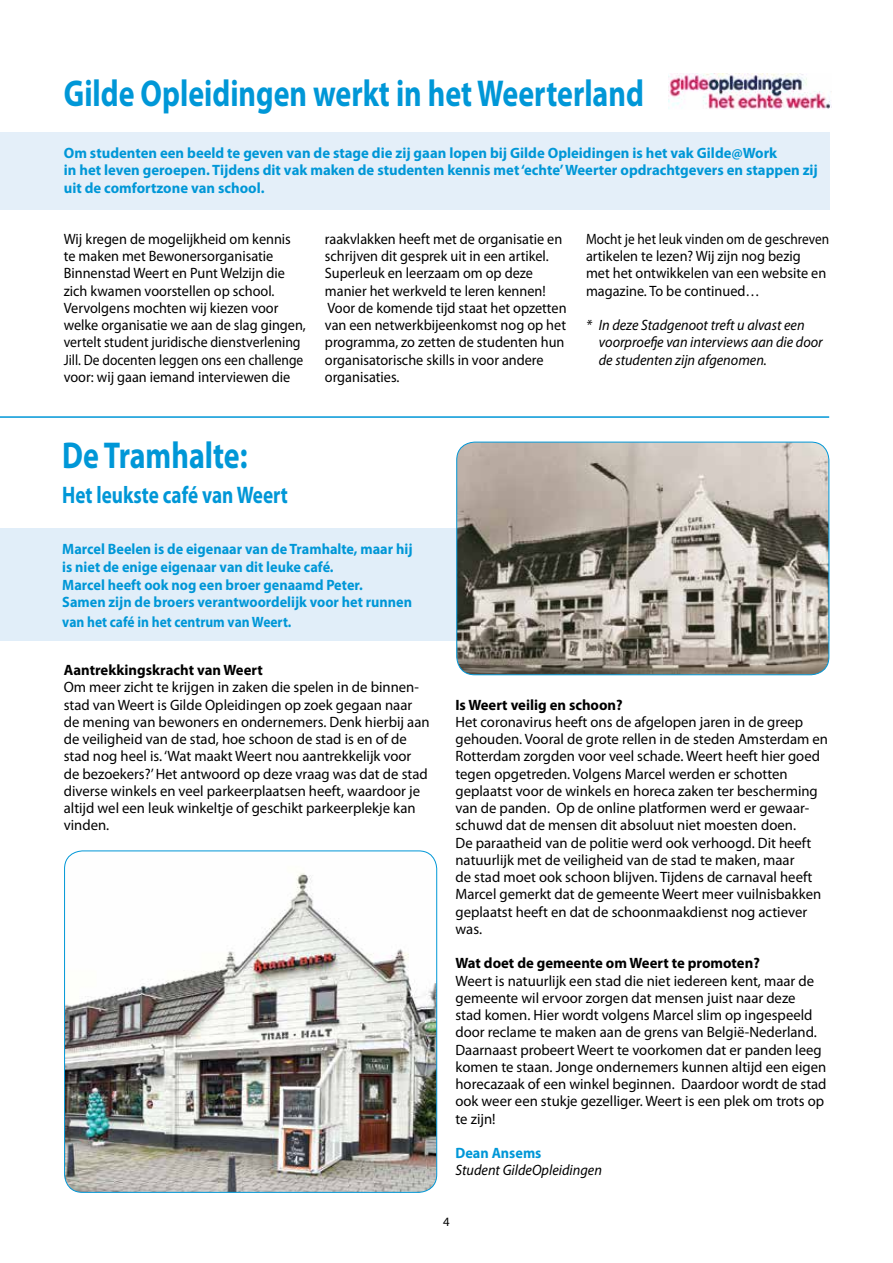
<style>
.page{position:relative;width:893px;height:1263px;background:#fff}
.page>*{position:absolute;margin:0;border:0;box-sizing:border-box;transform-origin:0 0}
.t1{font:700 37.5px "Myriad Pro";color:#0097d7;scale:.8 1}
.t2{font:700 24px "Myriad Pro";color:#0097d7;scale:.8 1}
.t3{font:15px/17.2px "Myriad Pro";color:#000}
.t4{font:15px/17.2px "Myriad Pro";color:#000;scale:.95 1}
.t5{font:700 15px/17.7px "Myriad Pro";color:#0097d7}
.t6{font:700 15px/17.7px "Myriad Pro";color:#0097d7;scale:.95 1}
.t7{font:15px/17.2px "Myriad Pro";color:#000;scale:.89 1}
.t8{font:italic 15px/17.2px "Myriad Pro";color:#000;scale:.95 1}
.t9{font:700 15px "Myriad Pro";color:#000}
.t10{font:700 15px "Myriad Pro";color:#0097d7;scale:.9 1}
.t11{font:12.75px "Myriad Pro";color:#000}
</style>
<div class="page">
<div style="left:0;top:528px;width:829px;height:112px;background:#e1eef9"></div>
<div style="left:0;top:132px;width:829px;height:77px;background:#e1eef9"></div>
<img style="left:668px;top:73px;width:163px;height:36px">
<img style="left:457px;top:442px;width:372px;height:233px">
<div style="left:456px;top:442px;width:373px;height:233px;border:1px solid #0097d7;border-radius:18px"></div>
<hr style="left:0;top:416px;width:829px;height:2px;background:#0097d7">
<img style="left:65px;top:851px;width:372px;height:341px">
<div style="left:64px;top:851px;width:373px;height:342px;border:1px solid #0097d7;border-radius:18px"></div>
<h1 class="t1" style="left:64px;top:69px;width:727px">Gilde Opleidingen werkt in het Weerterland</h1>
<p class="t5" style="left:64px;top:143px;width:756px">Om studenten een beeld te geven van de stage die zij gaan lopen bij Gilde Opleidingen is het vak Gilde@Work<br>in het leven geroepen. Tijdens dit vak maken de studenten kennis met ‘echte’ Weerter opdrachtgevers en stappen zij uit de comfortzone van school.</p>
<p class="t4" style="left:64px;top:230px;width:256px">Wij kregen de mogelijkheid om kennis te maken met Bewonersorganisatie Binnenstad Weert en Punt Welzijn die zich kwamen voorstellen op school.<br>Vervolgens mochten wij kiezen voor welke organisatie we aan de slag gingen, vertelt student juridische dienstverlening Jill. De docenten leggen ons een challenge voor: wij gaan iemand interviewen die</p>
<p class="t4" style="left:325px;top:230px;width:256px">raakvlakken heeft met de organisatie en schrijven dit gesprek uit in een artikel.<br>Superleuk en leerzaam om op deze manier het werkveld te leren kennen!<br>Voor de komende tijd staat het opzetten van een netwerkbijeenkomst nog op het programma, zo zetten de studenten hun organisatorische skills in voor andere organisaties.</p>
<p class="t7" style="left:586px;top:230px;width:275px">Mocht je het leuk vinden om de geschreven artikelen te lezen? Wij zijn nog bezig<br>met het ontwikkelen van een website en magazine. To be continued…</p>
<p class="t8" style="left:599px;top:316px;width:237px;text-indent:-13px">* In deze Stadgenoot treft u alvast een voorproefje van interviews aan die door de studenten zijn afgenomen.</p>
<h1 class="t1" style="left:62px;top:431px;width:233px">De Tramhalte:</h1>
<h2 class="t2" style="left:62px;top:479px;width:284px">Het leukste café van Weert</h2>
<p class="t6" style="left:62px;top:540px;width:370px">Marcel Beelen is de eigenaar van de Tramhalte, maar hij is niet de enige eigenaar van dit leuke café.<br>Marcel heeft ook nog een broer genaamd Peter.<br>Samen zijn de broers verantwoordelijk voor het runnen</p>
<p class="t10" style="left:62px;top:612px;width:256px">van het café in het centrum van Weert.</p>
<p class="t9" style="left:64px;top:660px;width:200px">Aantrekkingskracht van Weert</p>
<p class="t3" style="left:64px;top:678px;width:367px">Om meer zicht te krijgen in zaken die spelen in de binnen&shy;stad van Weert is Gilde Opleidingen op zoek gegaan naar de mening van bewoners en ondernemers. Denk hierbij aan de veiligheid van de stad, hoe schoon de stad is en of de stad nog heel is. ‘Wat maakt Weert nou aantrekkelijk voor de bezoekers?’ Het antwoord op deze vraag was dat de stad diverse winkels en veel parkeerplaatsen heeft, waardoor je altijd wel een leuk winkeltje of geschikt parkeerplekje kan vinden.</p>
<p class="t9" style="left:455px;top:695px;width:169px">Is Weert veilig en schoon?</p>
<p class="t3" style="left:455px;top:713px;width:374px">Het coronavirus heeft ons de afgelopen jaren in de greep gehouden. Vooral de grote rellen in de steden Amsterdam en Rotterdam zorgden voor veel schade. Weert heeft hier goed tegen opgetreden. Volgens Marcel werden er schotten geplaatst voor de winkels en horeca zaken ter bescherming van de panden. Op de online platformen werd er gewaar&shy;schuwd dat de mensen dit absoluut niet moesten doen.<br>De paraatheid van de politie werd ook verhoogd. Dit heeft natuurlijk met de veiligheid van de stad te maken, maar<br>de stad moet ook schoon blijven. Tijdens de carnaval heeft Marcel gemerkt dat de gemeente Weert meer vuilnisbakken geplaatst heeft en dat de schoonmaakdienst nog actiever was.</p>
<p class="t9" style="left:455px;top:953px;width:306px">Wat doet de gemeente om Weert te promoten?</p>
<p class="t3" style="left:455px;top:972px;width:373px">Weert is natuurlijk een stad die niet iedereen kent, maar de gemeente wil ervoor zorgen dat mensen juist naar deze<br>stad komen. Hier wordt volgens Marcel slim op ingespeeld door reclame te maken aan de grens van België-Nederland.<br>Daarnaast probeert Weert te voorkomen dat er panden leeg komen te staan. Jonge ondernemers kunnen altijd een eigen horecazaak of een winkel beginnen. Daardoor wordt de stad ook weer een stukje gezelliger. Weert is een plek om trots op te zijn!</p>
<p class="t6" style="left:455px;top:1144px;width:92px">Dean Ansems</p>
<p class="t8" style="left:455px;top:1161px;width:156px">Student GildeOpleidingen</p>
<p class="t11" style="left:443px;top:1213px;width:8px">4</p>
</div>
